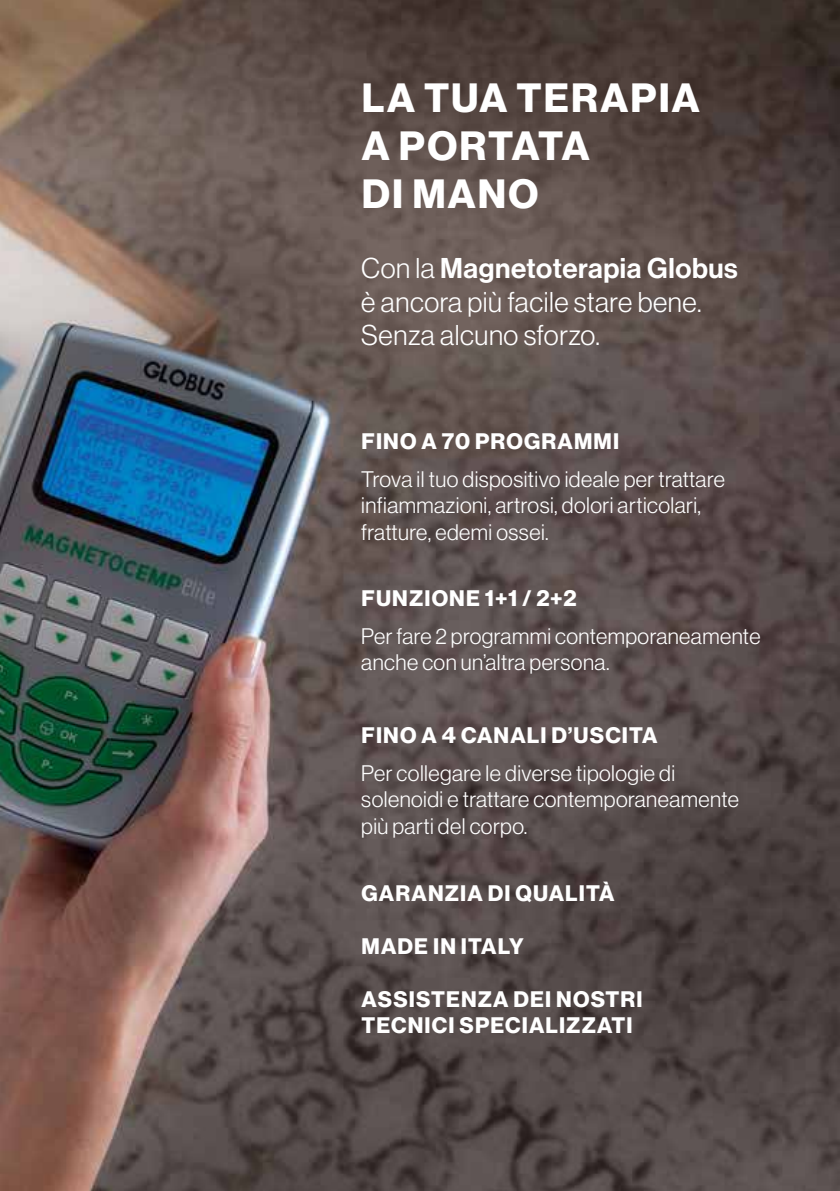
<style>
.page{position:relative;width:840px;height:1191px;background:#fff}
.page>*{position:absolute;margin:0;border:0;box-sizing:border-box;transform-origin:0 0}
.t1{font:700 40px/48px "Neue Haas Display";letter-spacing:.05em;color:#fff}
.t2{font:300 28px/33.6px "Neue Haas Display";letter-spacing:.02em;color:#fff}
.t3{font:28px "Neue Haas Display Mediu";letter-spacing:.02em;color:#fff}
.t4{font:300 22px/26.4px "Neue Haas Display";letter-spacing:.02em;color:#fff}
.t5{font:700 22px/26.4px "Neue Haas Display";letter-spacing:.05em;color:#fff}
.s1{font-family:"Neue Haas Display";font-weight:300}
</style>
<div class="page">
<img style="left:0;top:0;width:839px;height:1191px">
<h1 class="t1" style="left:361px;top:75px;width:339px">LA TUA TERAPIA<br>A PORTATA<br>DI MANO</h1>
<p class="t3" style="left:361px;top:252px;width:378px"><span class="s1">Con la</span> Magnetoterapia Globus</p>
<p class="t2" style="left:361px;top:285px;width:341px">è ancora più facile stare bene.<br>Senza alcuno sforzo.</p>
<p class="t5" style="left:361px;top:428px;width:259px">FINO A 70 PROGRAMMI</p>
<p class="t4" style="left:361px;top:466px;width:365px">Trova il tuo dispositivo ideale per trattare infiammazioni, artrosi, dolori articolari, fratture, edemi ossei.</p>
<p class="t5" style="left:361px;top:585px;width:216px">FUNZIONE 1+1 / 2+2</p>
<p class="t4" style="left:361px;top:622px;width:400px">Per fare 2 programmi contemporaneamente anche con un’altra persona.</p>
<p class="t5" style="left:361px;top:722px;width:297px">FINO A 4 CANALI D’USCITA</p>
<p class="t4" style="left:361px;top:760px;width:379px">Per collegare le diverse tipologie di solenoidi e trattare contemporaneamente più parti del corpo.</p>
<p class="t5" style="left:361px;top:880px;width:254px">GARANZIA DI QUALITÀ</p>
<p class="t5" style="left:361px;top:933px;width:163px">MADE IN ITALY</p>
<p class="t5" style="left:361px;top:986px;width:282px">ASSISTENZA DEI NOSTRI<br>TECNICI SPECIALIZZATI</p>
</div>
